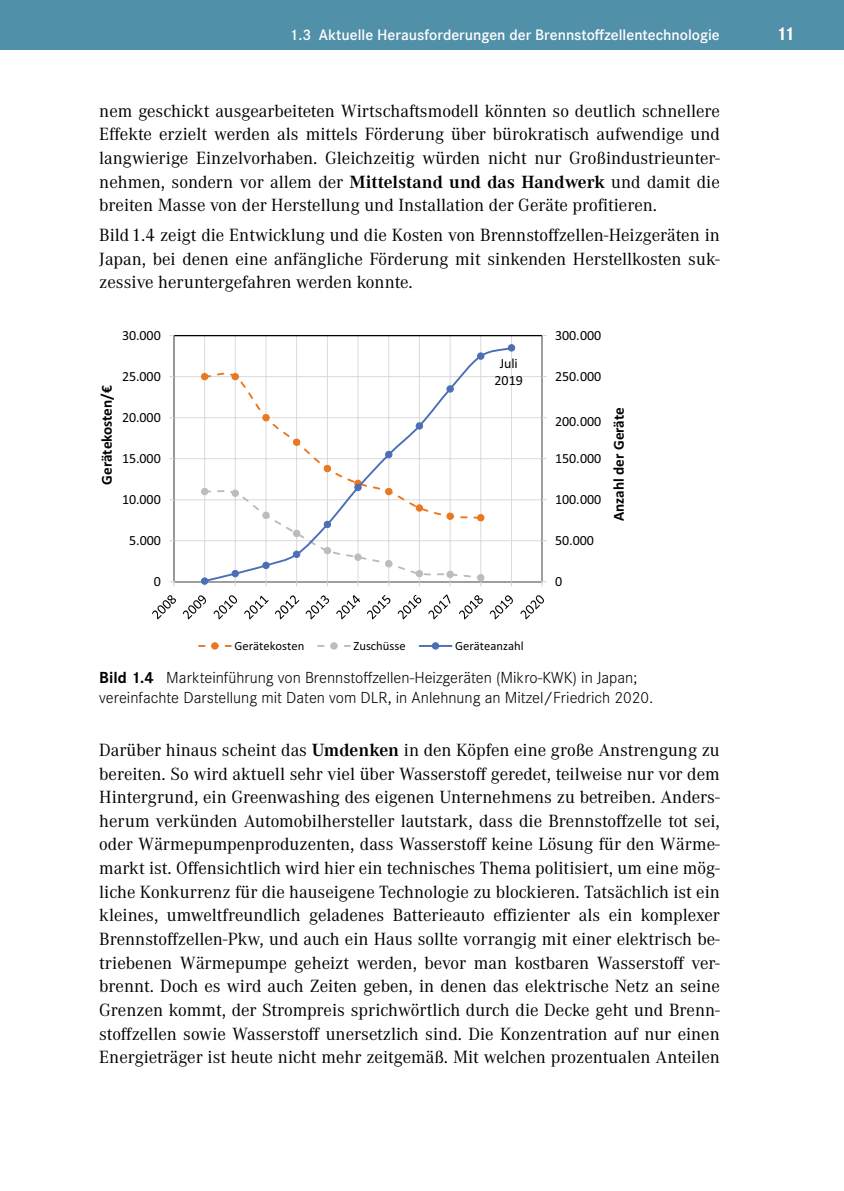
<style>
.page{position:relative;width:844px;height:1191px;background:#fff}
.page>*{position:absolute;margin:0;border:0;box-sizing:border-box;transform-origin:0 0}
.t1{font:700 19.25px "Corporate S Pro";color:#fff}
.t2{font:18.38px/23.6px "Corporate A Pro";color:#000;text-align:justify}
.t3{font:300 16.62px/19.2px "Corporate S Pro";color:#000}
.t4{font:600 15.75px "Corporate S Pro";color:#fff}
.t5{font:700 15.22px "Calibri";letter-spacing:-.005em;color:#000}
.t6{font:14px/17px "Calibri";letter-spacing:-.005em;color:#000;text-align:center}
.t7{font:12.6px "Calibri";color:#000}
.s1{font-weight:700}
</style>
<div class="page">
<div style="left:0;top:0;width:843px;height:50px;background:#5190a9"></div>
<hr style="left:174px;top:376px;width:368px;height:1px;background:#dadada">
<hr style="left:174px;top:417px;width:368px;height:1px;background:#dadada">
<hr style="left:174px;top:458px;width:368px;height:1px;background:#dadada">
<hr style="left:174px;top:499px;width:368px;height:1px;background:#dadada">
<hr style="left:174px;top:540px;width:368px;height:1px;background:#dadada">
<hr style="left:511px;top:335px;width:1px;height:247px;background:#dadada">
<hr style="left:480px;top:335px;width:1px;height:247px;background:#dadada">
<hr style="left:449px;top:335px;width:1px;height:247px;background:#dadada">
<hr style="left:419px;top:335px;width:1px;height:247px;background:#dadada">
<hr style="left:388px;top:335px;width:1px;height:247px;background:#dadada">
<hr style="left:357px;top:335px;width:1px;height:247px;background:#dadada">
<hr style="left:327px;top:335px;width:1px;height:247px;background:#dadada">
<hr style="left:296px;top:335px;width:1px;height:247px;background:#dadada">
<hr style="left:265px;top:335px;width:1px;height:247px;background:#dadada">
<hr style="left:235px;top:335px;width:1px;height:247px;background:#dadada">
<hr style="left:204px;top:335px;width:1px;height:247px;background:#dadada">
<hr style="left:541px;top:335px;width:1px;height:247px;background:#d0d0d0">
<hr style="left:173px;top:335px;width:1px;height:247px;background:#d0d0d0">
<hr style="left:174px;top:581px;width:368px;height:1px;background:#d0d0d0">
<svg style="left:541px;top:581px;width:5px;height:5px"></svg>
<div style="left:201px;top:373px;width:7px;height:7px;border:1px solid #ea7821;border-radius:50%"></div>
<div style="left:201px;top:488px;width:7px;height:7px;border:1px solid #bcbcbb;border-radius:50%"></div>
<svg style="left:202px;top:345px;width:311px;height:238px"></svg>
<div style="left:201px;top:577px;width:7px;height:8px;border:1px solid #4c6eb4;border-radius:50%"></div>
<svg style="left:202px;top:480px;width:281px;height:106px"></svg>
<div style="left:354px;top:484px;width:7px;height:7px;border:1px solid #4c6eb4;border-radius:50%"></div>
<div style="left:385px;top:451px;width:7px;height:7px;background:#4c6eb4;border-radius:50%"></div>
<div style="left:385px;top:451px;width:7px;height:7px;border:1px solid #4c6eb4;border-radius:50%"></div>
<svg style="left:416px;top:424px;width:6px;height:5px"></svg>
<div style="left:415px;top:422px;width:8px;height:7px;border:1px solid #4c6eb4;border-radius:50%"></div>
<svg style="left:447px;top:386px;width:6px;height:6px"></svg>
<div style="left:446px;top:385px;width:7px;height:7px;border:1px solid #4c6eb4;border-radius:50%"></div>
<div style="left:477px;top:353px;width:7px;height:6px;background:#4c6eb4;border-radius:50%"></div>
<div style="left:477px;top:352px;width:7px;height:8px;border:1px solid #4c6eb4;border-radius:50%"></div>
<svg style="left:508px;top:346px;width:6px;height:5px"></svg>
<div style="left:507px;top:344px;width:8px;height:7px;border:1px solid #4c6eb4;border-radius:50%"></div>
<svg style="left:152px;top:595px;width:24px;height:24px"></svg>
<svg style="left:183px;top:595px;width:23px;height:24px"></svg>
<svg style="left:213px;top:595px;width:24px;height:24px"></svg>
<svg style="left:244px;top:595px;width:24px;height:24px"></svg>
<svg style="left:275px;top:595px;width:24px;height:24px"></svg>
<svg style="left:305px;top:595px;width:24px;height:24px"></svg>
<svg style="left:336px;top:595px;width:24px;height:24px"></svg>
<svg style="left:367px;top:595px;width:23px;height:24px"></svg>
<svg style="left:397px;top:595px;width:24px;height:24px"></svg>
<svg style="left:428px;top:594px;width:22px;height:25px"></svg>
<svg style="left:459px;top:595px;width:23px;height:24px"></svg>
<svg style="left:489px;top:595px;width:23px;height:24px"></svg>
<svg style="left:520px;top:595px;width:24px;height:24px"></svg>
<svg style="left:199px;top:645px;width:32px;height:2px"></svg>
<div style="left:211px;top:642px;width:7px;height:7px;background:#ea7821;border-radius:50%"></div>
<div style="left:211px;top:642px;width:7px;height:7px;border:1px solid #ea7821;border-radius:50%"></div>
<svg style="left:318px;top:645px;width:32px;height:2px"></svg>
<div style="left:330px;top:642px;width:7px;height:7px;background:#bcbcbb;border-radius:50%"></div>
<div style="left:330px;top:642px;width:7px;height:7px;border:1px solid #bcbcbb;border-radius:50%"></div>
<hr style="left:419px;top:645px;width:32px;height:2px;background:#4c6eb4">
<div style="left:432px;top:642px;width:6px;height:7px;background:#4c6eb4;border-radius:50%"></div>
<div style="left:432px;top:642px;width:7px;height:7px;border:1px solid #4c6eb4;border-radius:50%"></div>
<p class="t4" style="left:289px;top:23px;width:431px">1.3 Aktuelle Herausforderungen der Brennstoffzellentechnologie</p>
<p class="t1" style="left:778px;top:18px;width:17px">11</p>
<p class="t2" style="left:99px;top:98px;width:622px">nem geschickt ausgearbeiteten Wirtschaftsmodell könnten so deutlich schnellere Effekte erzielt werden als mittels Förderung über bürokratisch aufwendige und langwierige Einzelvorhaben. Gleichzeitig würden nicht nur Großindustrieunter&shy;nehmen, sondern vor allem der <span class="s1">Mittelstand und das Handwerk</span> und damit die breiten Masse von der Herstellung und Installation der Geräte profitieren.</p>
<p class="t2" style="left:99px;top:222px;width:622px">Bild 1.4 zeigt die Entwicklung und die Kosten von Brennstoffzellen-Heizgeräten in Japan, bei denen eine anfängliche Förderung mit sinkenden Herstellkosten suk&shy;zessive heruntergefahren werden konnte.</p>
<p class="t6" style="left:122px;top:326px;width:40px">30.000</p>
<p class="t5" style="left:96px;top:484px;width:100px;rotate:-90deg">Gerätekosten/€</p>
<p class="t6" style="left:122px;top:367px;width:40px">25.000</p>
<p class="t6" style="left:122px;top:408px;width:40px">20.000</p>
<p class="t6" style="left:122px;top:449px;width:40px">15.000</p>
<p class="t6" style="left:122px;top:490px;width:40px">10.000</p>
<p class="t6" style="left:129px;top:531px;width:33px">5.000</p>
<p class="t6" style="left:154px;top:572px;width:9px">0</p>
<p class="t6" style="left:494px;top:354px;width:30px">Juli<br>2019</p>
<p class="t7" style="left:234px;top:636px;width:71px">Gerätekosten</p>
<p class="t7" style="left:353px;top:636px;width:54px">Zuschüsse</p>
<p class="t7" style="left:455px;top:636px;width:70px">Geräteanzahl</p>
<p class="t6" style="left:555px;top:326px;width:47px">300.000</p>
<p class="t6" style="left:555px;top:367px;width:47px">250.000</p>
<p class="t6" style="left:555px;top:412px;width:47px">200.000</p>
<p class="t6" style="left:555px;top:449px;width:47px">150.000</p>
<p class="t6" style="left:555px;top:490px;width:47px">100.000</p>
<p class="t6" style="left:555px;top:531px;width:40px">50.000</p>
<p class="t6" style="left:555px;top:572px;width:9px">0</p>
<p class="t5" style="left:608px;top:521px;width:115px;rotate:-90deg">Anzahl der Geräte</p>
<p class="t3" style="left:99px;top:667px;width:555px"><span class="s1">Bild 1.4</span> Markteinführung von Brennstoffzellen-Heizgeräten (Mikro-KWK) in Japan; vereinfachte Darstellung mit Daten vom DLR, in Anlehnung an Mitzel/Friedrich 2020.</p>
<p class="t2" style="left:99px;top:737px;width:622px">Darüber hinaus scheint das <span class="s1">Umdenken</span> in den Köpfen eine große Anstrengung zu bereiten. So wird aktuell sehr viel über Wasserstoff geredet, teilweise nur vor dem Hintergrund, ein Greenwashing des eigenen Unternehmens zu betreiben. Anders&shy;herum verkünden Automobilhersteller lautstark, dass die Brennstoffzelle tot sei, oder Wärmepumpenproduzenten, dass Wasserstoff keine Lösung für den Wärme&shy;markt ist. Offensichtlich wird hier ein technisches Thema politisiert, um eine mög&shy;liche Konkurrenz für die hauseigene Technologie zu blockieren. Tatsächlich ist ein kleines, umweltfreundlich geladenes Batterieauto effizienter als ein komplexer Brennstoffzellen-Pkw, und auch ein Haus sollte vorrangig mit einer elektrisch be&shy;triebenen Wärmepumpe geheizt werden, bevor man kostbaren Wasserstoff ver&shy;brennt. Doch es wird auch Zeiten geben, in denen das elektrische Netz an seine Grenzen kommt, der Strompreis sprichwörtlich durch die Decke geht und Brenn&shy;stoffzellen sowie Wasserstoff unersetzlich sind. Die Konzentration auf nur einen Energieträger ist heute nicht mehr zeitgemäß. Mit welchen prozentualen Anteilen</p>
</div>
